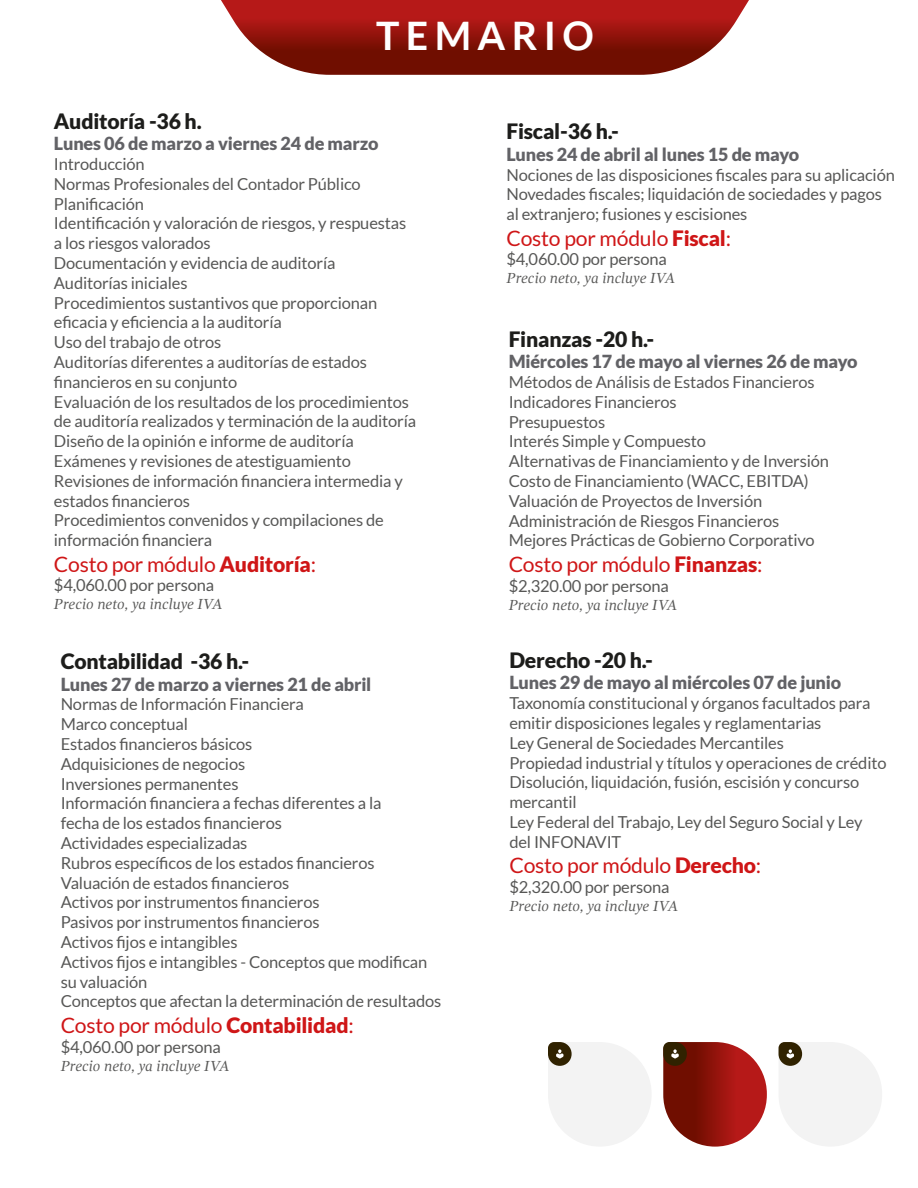
<style>
.page{position:relative;width:918px;height:1188px;background:#fff}
.page>*{position:absolute;margin:0;border:0;box-sizing:border-box;transform-origin:0 0}
.t1{font:700 39.3px "Lato";letter-spacing:.16em;color:#fff}
.t2{font:21.15px "Lato";letter-spacing:-.01em;color:#cf1617}
.t3{font:900 21.15px "Lato";letter-spacing:-.01em;color:#1d1d1b}
.t4{font:900 18px "Lato";letter-spacing:-.01em;color:#626266}
.t5{font:16.5px/19.8px "Lato";letter-spacing:-.01em;color:#575756}
.t6{font:italic 15px "Gandhi Serif";color:#575756}
.s1{font-weight:900}
</style>
<div class="page">
<svg style="left:221px;top:0;width:528px;height:75px;background:#9f2f29"></svg>
<svg style="left:548px;top:1042px;width:103px;height:104px"></svg>
<svg style="left:663px;top:1042px;width:104px;height:105px"></svg>
<svg style="left:779px;top:1042px;width:103px;height:104px"></svg>
<h1 class="t1" style="left:376px;top:13px;width:219px">TEMARIO</h1>
<p class="t3" style="left:54px;top:108px;width:149px">Auditoría -36 h.</p>
<p class="t4" style="left:54px;top:133px;width:326px">Lunes 06 de marzo a viernes 24 de marzo</p>
<p class="t5" style="left:54px;top:154px;width:364px">Introducción<br>Normas Profesionales del Contador Público Planificación<br>Identificación y valoración de riesgos, y respuestas a los riesgos valorados<br>Documentación y evidencia de auditoría<br>Auditorías iniciales<br>Procedimientos sustantivos que proporcionan eficacia y eficiencia a la auditoría<br>Uso del trabajo de otros<br>Auditorías diferentes a auditorías de estados financieros en su conjunto<br>Evaluación de los resultados de los procedimientos de auditoría realizados y terminación de la auditoría Diseño de la opinión e informe de auditoría Exámenes y revisiones de atestiguamiento Revisiones de información financiera intermedia y estados financieros<br>Procedimientos convenidos y compilaciones de información financiera</p>
<p class="t2" style="left:54px;top:552px;width:264px">Costo por módulo <span class="s1">Auditoría</span>:</p>
<p class="t5" style="left:54px;top:575px;width:162px">$4,060.00 por persona</p>
<p class="t6" style="left:54px;top:596px;width:171px">Precio neto, ya incluye IVA</p>
<p class="t3" style="left:61px;top:649px;width:190px">Contabilidad -36 h.-</p>
<p class="t4" style="left:61px;top:674px;width:312px">Lunes 27 de marzo a viernes 21 de abril</p>
<p class="t5" style="left:61px;top:695px;width:382px">Normas de Información Financiera<br>Marco conceptual<br>Estados financieros básicos<br>Adquisiciones de negocios<br>Inversiones permanentes<br>Información financiera a fechas diferentes a la<br>fecha de los estados financieros<br>Actividades especializadas<br>Rubros específicos de los estados financieros Valuación de estados financieros<br>Activos por instrumentos financieros<br>Pasivos por instrumentos financieros<br>Activos fijos e intangibles<br>Activos fijos e intangibles - Conceptos que modifican su valuación<br>Conceptos que afectan la determinación de resultados</p>
<p class="t2" style="left:61px;top:1013px;width:295px">Costo por módulo <span class="s1">Contabilidad</span>:</p>
<p class="t5" style="left:61px;top:1037px;width:162px">$4,060.00 por persona</p>
<p class="t6" style="left:61px;top:1057px;width:171px">Precio neto, ya incluye IVA</p>
<p class="t3" style="left:506px;top:119px;width:114px">Fiscal-36 h.-</p>
<p class="t4" style="left:506px;top:144px;width:294px">Lunes 24 de abril al lunes 15 de mayo</p>
<p class="t5" style="left:506px;top:165px;width:390px">Nociones de las disposiciones fiscales para su aplicación<br>Novedades fiscales; liquidación de sociedades y pagos al extranjero; fusiones y escisiones</p>
<p class="t2" style="left:506px;top:226px;width:226px">Costo por módulo <span class="s1">Fiscal</span>:</p>
<p class="t5" style="left:506px;top:249px;width:162px">$4,060.00 por persona</p>
<p class="t6" style="left:506px;top:270px;width:171px">Precio neto, ya incluye IVA</p>
<p class="t3" style="left:509px;top:326px;width:147px">Finanzas -20 h.-</p>
<p class="t4" style="left:509px;top:351px;width:350px">Miércoles 17 de mayo al viernes 26 de mayo</p>
<p class="t5" style="left:509px;top:372px;width:322px">Métodos de Análisis de Estados Financieros Indicadores Financieros<br>Presupuestos<br>Interés Simple y Compuesto<br>Alternativas de Financiamiento y de Inversión Costo de Financiamiento (WACC, EBITDA)<br>Valuación de Proyectos de Inversión Administración de Riesgos Financieros Mejores Prácticas de Gobierno Corporativo</p>
<p class="t2" style="left:509px;top:552px;width:255px">Costo por módulo <span class="s1">Finanzas</span>:</p>
<p class="t5" style="left:509px;top:576px;width:162px">$2,320.00 por persona</p>
<p class="t6" style="left:509px;top:596px;width:171px">Precio neto, ya incluye IVA</p>
<p class="t3" style="left:509px;top:648px;width:145px">Derecho -20 h.-</p>
<p class="t4" style="left:509px;top:672px;width:333px">Lunes 29 de mayo al miércoles 07 de junio</p>
<p class="t5" style="left:509px;top:693px;width:379px">Taxonomía constitucional y órganos facultados para emitir disposiciones legales y reglamentarias<br>Ley General de Sociedades Mercantiles<br>Propiedad industrial y títulos y operaciones de crédito Disolución, liquidación, fusión, escisión y concurso mercantil<br>Ley Federal del Trabajo, Ley del Seguro Social y Ley del INFONAVIT</p>
<p class="t2" style="left:509px;top:854px;width:253px">Costo por módulo <span class="s1">Derecho</span>:</p>
<p class="t5" style="left:509px;top:877px;width:162px">$2,320.00 por persona</p>
<p class="t6" style="left:509px;top:898px;width:171px">Precio neto, ya incluye IVA</p>
</div>
